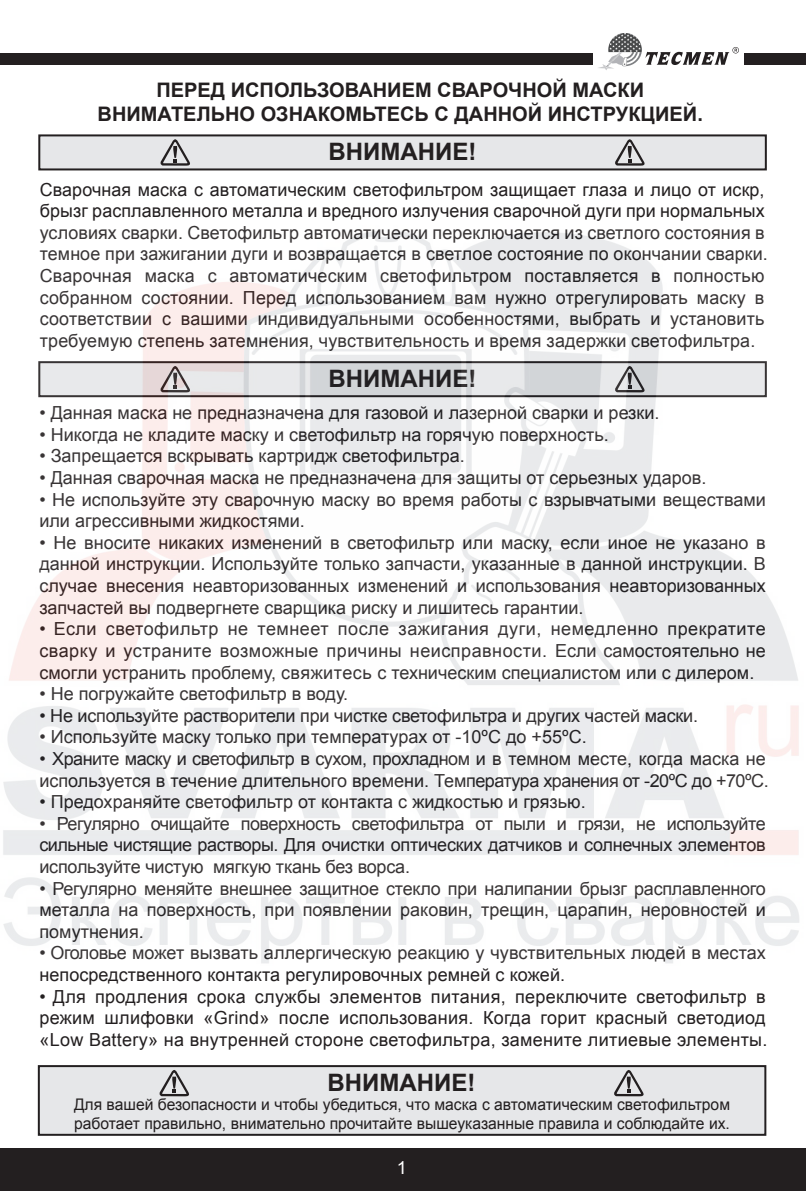
<style>
.page{position:relative;width:806px;height:1191px;background:#fff}
.page>*{position:absolute;margin:0;border:0;box-sizing:border-box;transform-origin:0 0}
.t1{font:700 24px "Arial";color:#231f20}
.t2{font:700 20px/24px "Arial";color:#231f20;text-align:center}
.t3{font:18px/21.6px "Arial";color:#231f20;text-align:justify}
.t4{font:18px/21.6px "Arial";letter-spacing:-.025em;color:#231f20}
.t5{font:18px "Arial";color:#fff}
.t6{font:16px/19.2px "Arial";color:#231f20}
</style>
<div class="page">
<div style="left:0;top:1148px;width:805px;height:43px;background:#231f20"></div>
<svg style="left:598px;top:33px;width:140px;height:37px"></svg>
<div style="left:0;top:53px;width:591px;height:12px;background:#231f20"></div>
<div style="left:743px;top:53px;width:62px;height:12px;background:#231f20"></div>
<div style="left:39px;top:135px;width:726px;height:34px;background:#e6e7e9"></div>
<div style="left:38px;top:134px;width:728px;height:36px;border:2px solid #231f20"></div>
<svg style="left:160px;top:139px;width:30px;height:27px"></svg>
<svg style="left:615px;top:139px;width:29px;height:27px"></svg>
<div style="left:39px;top:1066px;width:725px;height:68px;background:#e6e7e9"></div>
<div style="left:38px;top:1065px;width:727px;height:70px;border:2px solid #231f20"></div>
<svg style="left:159px;top:1070px;width:30px;height:26px"></svg>
<svg style="left:614px;top:1070px;width:29px;height:26px"></svg>
<img style="left:3px;top:231px;width:796px;height:733px">
<p class="t2" style="left:98px;top:79px;width:606px">ПЕРЕД ИСПОЛЬЗОВАНИЕМ СВАРОЧНОЙ МАСКИ<br>ВНИМАТЕЛЬНО ОЗНАКОМЬТЕСЬ С ДАННОЙ ИНСТРУКЦИЕЙ.</p>
<h1 class="t1" style="left:328px;top:136px;width:149px">ВНИМАНИЕ!</h1>
<p class="t3" style="left:40px;top:179px;width:729px;text-align:left">Сварочная маска с автоматическим светофильтром защищает глаза и лицо от искр, брызг расплавленного металла и вредного излучения сварочной дуги при нормальных условиях сварки. Светофильтр автоматически переключается из светлого состояния в темное при зажигании дуги и возвращается в светлое состояние по окончании сварки.<br>Сварочная маска с автоматическим светофильтром поставляется в полностью собранном состоянии. Перед использованием вам нужно отрегулировать маску в соответствии с вашими индивидуальными особенностями, выбрать и установить требуемую степень затемнения, чувствительность и время задержки светофильтра.</p>
<h1 class="t1" style="left:328px;top:363px;width:149px">ВНИМАНИЕ!</h1>
<p class="t3" style="left:39px;top:402px;width:621px">• Данная маска не предназначена для газовой и лазерной сварки и резки.</p>
<p class="t3" style="left:39px;top:424px;width:570px">• Никогда не кладите маску и светофильтр на горячую поверхность.</p>
<p class="t3" style="left:39px;top:445px;width:426px">• Запрещается вскрывать картридж светофильтра.</p>
<p class="t3" style="left:39px;top:467px;width:668px">• Данная сварочная маска не предназначена для защиты от серьезных ударов.</p>
<p class="t3" style="left:39px;top:489px;width:727px">• Не используйте эту сварочную маску во время работы с взрывчатыми веществами или агрессивными жидкостями.</p>
<p class="t3" style="left:39px;top:532px;width:727px">• Не вносите никаких изменений в светофильтр или маску, если иное не указано в данной инструкции. Используйте только запчасти, указанные в данной инструкции. В случае внесения неавторизованных изменений и использования неавторизованных запчастей вы подвергнете сварщика риску и лишитесь гарантии.</p>
<p class="t3" style="left:39px;top:618px;width:727px">• Если светофильтр не темнеет после зажигания дуги, немедленно прекратите сварку и устраните возможные причины неисправности. Если самостоятельно не смогли устранить проблему, свяжитесь с техническим специалистом или с дилером.</p>
<p class="t3" style="left:39px;top:683px;width:310px">• Не погружайте светофильтр в воду.</p>
<p class="t3" style="left:39px;top:705px;width:659px">• Не используйте растворители при чистке светофильтра и других частей маски.</p>
<p class="t3" style="left:39px;top:726px;width:548px">• Используйте маску только при температурах от -10ºC до +55ºC.</p>
<p class="t4" style="left:39px;top:748px;width:730px">• Храните маску и светофильтр в сухом, прохладном и в темном месте, когда маска не используется в течение длительного времени. Температура хранения от -20ºC до +70ºC.</p>
<p class="t3" style="left:39px;top:791px;width:547px">• Предохраняйте светофильтр от контакта с жидкостью и грязью.</p>
<p class="t3" style="left:39px;top:813px;width:727px">• Регулярно очищайте поверхность светофильтра от пыли и грязи, не используйте сильные чистящие растворы. Для очистки оптических датчиков и солнечных элементов используйте чистую мягкую ткань без ворса.</p>
<p class="t3" style="left:39px;top:877px;width:727px">• Регулярно меняйте внешнее защитное стекло при налипании брызг расплавленного металла на поверхность, при появлении раковин, трещин, царапин, неровностей и помутнения.</p>
<p class="t3" style="left:39px;top:942px;width:727px">• Оголовье может вызвать аллергическую реакцию у чувствительных людей в местах непосредственного контакта регулировочных ремней с кожей.</p>
<p class="t3" style="left:39px;top:985px;width:729px">• Для продления срока службы элементов питания, переключите светофильтр в режим шлифовки «Grind» после использования. Когда горит красный светодиод «Low Battery» на внутренней стороне светофильтра, замените литиевые элементы.</p>
<h1 class="t1" style="left:327px;top:1066px;width:149px">ВНИМАНИЕ!</h1>
<p class="t6" style="left:74px;top:1095px;width:657px">Для вашей безопасности и чтобы убедиться, что маска с автоматическим светофильтром работает правильно, внимательно прочитайте вышеуказанные правила и соблюдайте их.</p>
<p class="t5" style="left:397px;top:1156px;width:12px">1</p>
</div>
